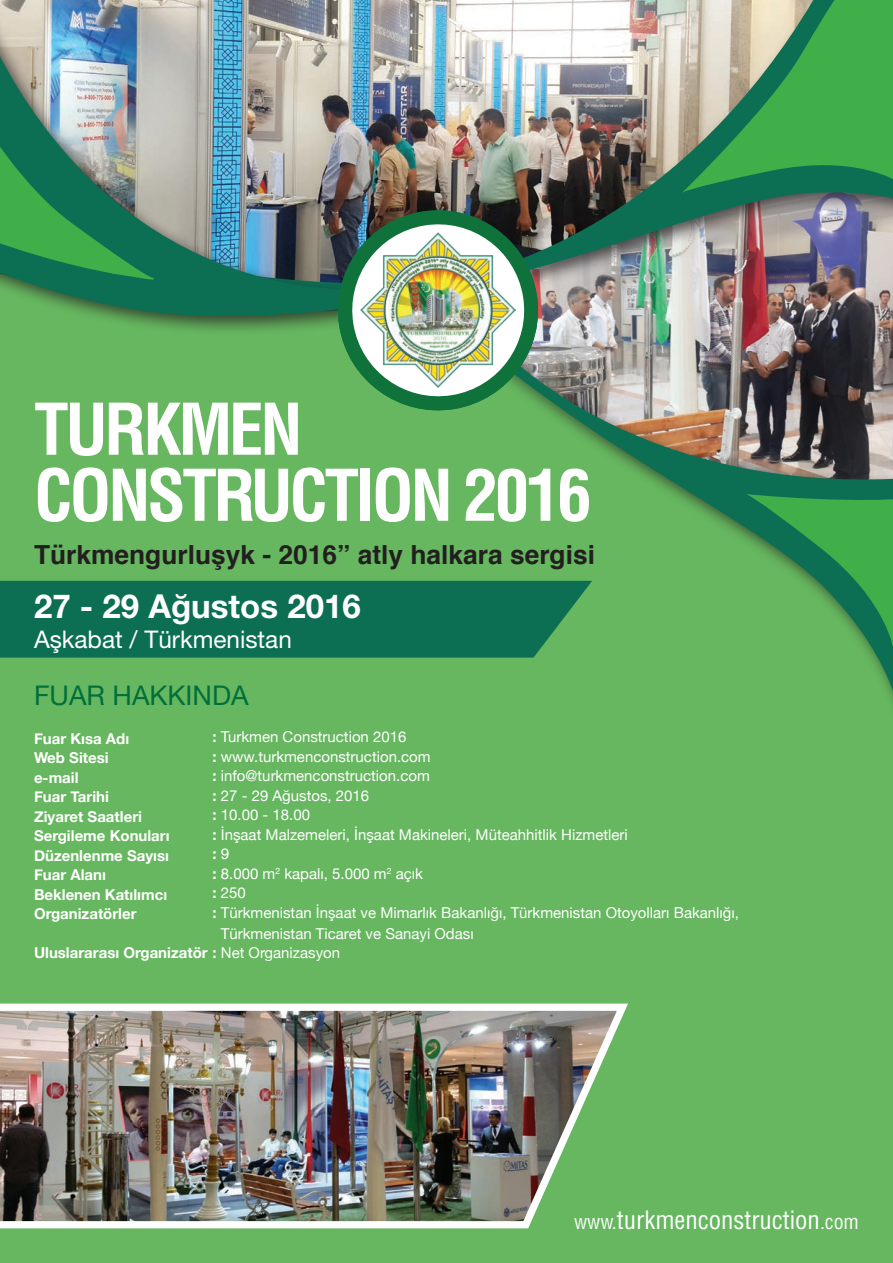
<style>
.page{position:relative;width:893px;height:1263px;background:#fff}
.page>*{position:absolute;margin:0;border:0;box-sizing:border-box;transform-origin:0 0}
.t1{font:69.45px/66px "Helvetica Cond Bold Tr";letter-spacing:-.05em;color:#fff}
.t2{font:33px "Helvetica Neue Bold Tr";color:#fff}
.t3{font:27px "Helvetica Neue";color:#006f3c}
.t4{font:700 26.4px "Helvetica";color:#231f20}
.t5{font:24.75px "Helvetica Cond Normal Tr";color:#fff}
.t6{font:24.3px "Helvetica Neue Tr";color:#fff}
.t7{font:15px/19.5px "Helvetica Neue";color:#fff}
.t8{font:700 15px/19.5px "Helvetica Neue";color:#fff}
.s1{font-weight:700}
.s2{font-family:"Helvetica"}
.s3{font-size:19.8px}
</style>
<div class="page">
<div style="left:0;top:834px;width:893px;height:429px;background:#66b75f"></div>
<img style="left:0;top:1000px;width:634px;height:232px">
<img style="left:0;top:0;width:893px;height:834px">
<svg style="left:682px;top:0;width:211px;height:193px;background:#5ea76a"></svg>
<img style="left:0;top:0;width:164px;height:210px">
<svg style="left:330px;top:203px;width:216px;height:215px;background:#4f4844"></svg>
<svg style="left:0;top:210px;width:545px;height:208px;background:#4d955f"></svg>
<img style="left:361px;top:233px;width:155px;height:155px">
<h1 class="t1" style="left:34px;top:396px;width:559px">TURKMEN<br>CONSTRUCTION 2016</h1>
<h3 class="t4" style="left:34px;top:533px;width:562px">Türkmengurluşyk - 2016” atly halkara sergisi</h3>
<h2 class="t2" style="left:34px;top:586px;width:328px">27 - 29 Ağustos 2016</h2>
<h3 class="t6" style="left:34px;top:624px;width:259px">Aşkabat / Türkmenistan</h3>
<h3 class="t3" style="left:34px;top:672px;width:216px">FUAR HAKKINDA</h3>
<p class="t8" style="left:34px;top:728px;width:137px">Fuar Kısa Adı<br>Web Sitesi<br>e-mail<br>Fuar Tarihi<br>Ziyaret Saatleri<br>Sergileme Konuları<br>Düzenlenme Sayısı<br>Fuar Alanı<br>Beklenen Katılımcı<br>Organizatörler</p>
<p class="t7" style="left:213px;top:726px;width:528px"><span class="s1">:</span> Turkmen Construction 2016<br><span class="s1">:</span> www.turkmenconstruction.com<br><span class="s1">:</span> info@turkmenconstruction.com<br><span class="s1">:</span> 27 - 29 Ağustos, 2016<br><span class="s1">:</span> 10.00 - 18.00<br><span class="s1">:</span> İnşaat Malzemeleri, İnşaat Makineleri, Müteahhitlik Hizmetleri<br><span class="s1">:</span> <span class="s2">9<br></span><span class="s1">:</span> <span class="s2">8</span>.000 m<sup>2</sup> kapalı, 5.000 m<sup>2</sup> açık<br><span class="s1">:</span> 250<br><span class="s1">:</span> Türkmenistan İnşaat ve Mimarlık Bakanlığı, Türkmenistan Otoyolları Bakanlığı,</p>
<p class="t7" style="left:34px;top:923px;width:441px;text-indent:187px">Türkmenistan Ticaret ve Sanayi Odası<br><span class="s1">Uluslararası Organizatör :</span> Net Organizasyon</p>
<h3 class="t5" style="left:574px;top:1204px;width:286px"><span class="s3">www.</span>turkmenconstruction<span class="s3">.com</span></h3>
</div>
